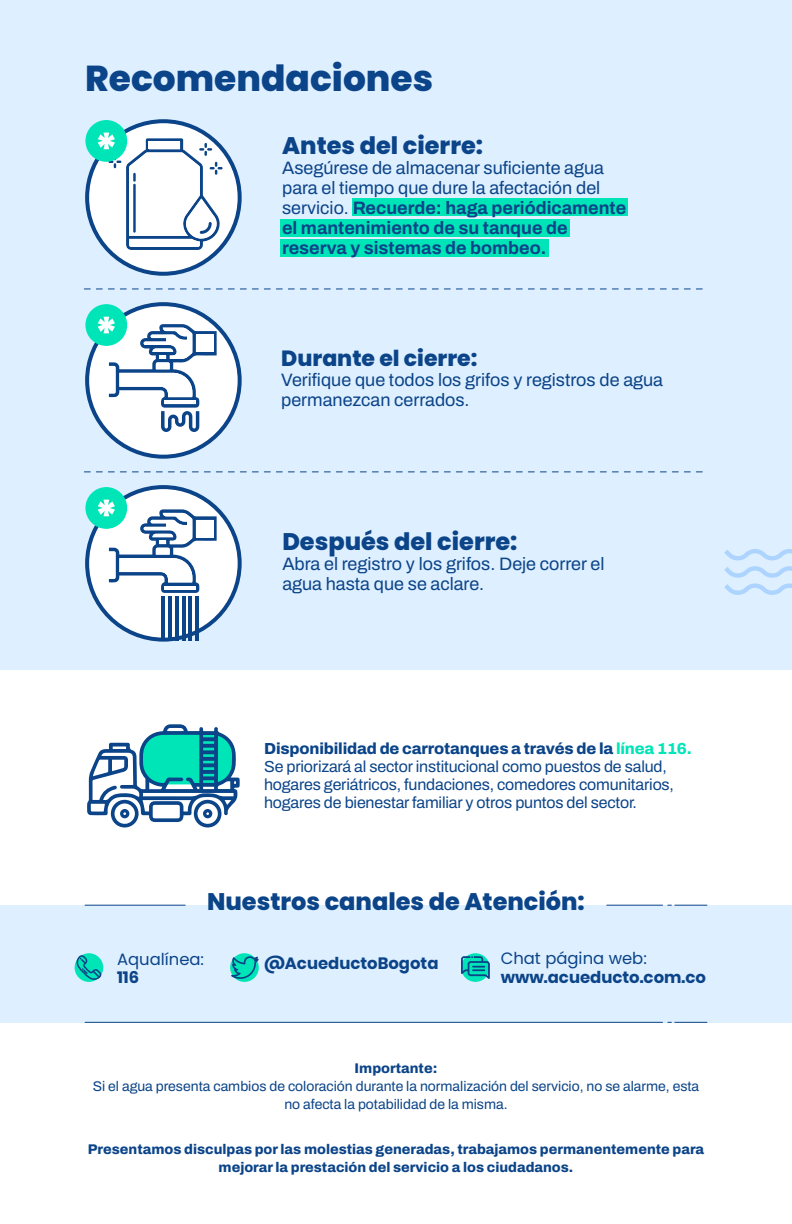
<style>
.page{position:relative;width:792px;height:1224px;background:#fff}
.page>*{position:absolute;margin:0;border:0;box-sizing:border-box;transform-origin:0 0}
.t1{font:800 36px "Poppins";color:#0b4488}
.t2{font:800 24px "Poppins";color:#0b4488}
.t3{font:800 22px "Poppins";color:#0b4488}
.t4{font:700 18px/20px "Archivo";color:#0b4488}
.t5{font:18px/20px "Archivo";color:#0b4488}
.t6{font:700 16.4px "Poppins";color:#0b4488}
.t7{font:16.4px "Poppins";color:#0b4488}
.t8{font:16px/18px "Archivo";letter-spacing:-.01em;color:#0b4488}
.t9{font:800 14px/18px "Archivo";color:#0b4488;text-align:center}
.t10{font:14px/18px "Archivo";color:#0b4488;text-align:center}
.s1{font-weight:400}
.s2{font-weight:800}
.s3{font-weight:800;color:#00e5b8}
</style>
<div class="page">
<div style="left:0;top:905px;width:792px;height:117px;background:#deefff"></div>
<div style="left:0;top:0;width:792px;height:669px;background:#deefff"></div>
<hr style="left:675px;top:905px;width:32px;height:1px;background:#0b4488">
<hr style="left:607px;top:905px;width:56px;height:1px;background:#0b4488">
<hr style="left:85px;top:905px;width:100px;height:1px;background:#0b4488">
<hr style="left:675px;top:1022px;width:32px;height:1px;background:#0b4488">
<hr style="left:85px;top:1022px;width:578px;height:1px;background:#0b4488">
<svg style="left:87px;top:121px;width:153px;height:153px;background:#dce4ed"></svg>
<div style="left:85px;top:119px;width:157px;height:157px;border:4px solid #0b4488;border-radius:50%"></div>
<svg style="left:87px;top:304px;width:153px;height:153px;background:#dfe6ef"></svg>
<div style="left:85px;top:302px;width:157px;height:157px;border:4px solid #0b4488;border-radius:50%"></div>
<div style="left:87px;top:487px;width:153px;height:153px;background:#fff;border-radius:50%"></div>
<div style="left:85px;top:485px;width:157px;height:157px;border:4px solid #0b4488;border-radius:50%"></div>
<svg style="left:75px;top:953px;width:28px;height:29px"></svg>
<svg style="left:230px;top:953px;width:29px;height:29px"></svg>
<svg style="left:231px;top:956px;width:28px;height:23px"></svg>
<svg style="left:461px;top:953px;width:29px;height:29px"></svg>
<svg style="left:461px;top:956px;width:29px;height:23px"></svg>
<svg style="left:77px;top:955px;width:25px;height:25px"></svg>
<hr style="left:161px;top:596px;width:4px;height:45px;background:#0b4488">
<hr style="left:168px;top:596px;width:3px;height:45px;background:#0b4488">
<hr style="left:175px;top:596px;width:3px;height:45px;background:#0b4488">
<hr style="left:182px;top:596px;width:3px;height:45px;background:#0b4488">
<hr style="left:189px;top:596px;width:3px;height:45px;background:#0b4488">
<hr style="left:196px;top:596px;width:3px;height:45px;background:#0b4488">
<svg style="left:87px;top:724px;width:153px;height:104px"></svg>
<div style="left:85px;top:120px;width:42px;height:42px;background:#00e5b8;border-radius:50%"></div>
<svg style="left:98px;top:133px;width:125px;height:117px;background:#d4e5ec"></svg>
<div style="left:85px;top:304px;width:42px;height:42px;background:#00e5b8;border-radius:50%"></div>
<svg style="left:98px;top:317px;width:119px;height:115px;background:#c8dce6"></svg>
<div style="left:85px;top:487px;width:42px;height:42px;background:#00e5b8;border-radius:50%"></div>
<svg style="left:98px;top:500px;width:119px;height:93px"></svg>
<div style="left:352px;top:199px;width:275px;height:17px;background:#00e5b8"></div>
<div style="left:280px;top:219px;width:290px;height:18px;background:#00e5b8"></div>
<div style="left:280px;top:240px;width:269px;height:17px;background:#00e5b8"></div>
<svg style="left:724px;top:549px;width:68px;height:46px"></svg>
<svg style="left:84px;top:288px;width:619px;height:1px"></svg>
<svg style="left:84px;top:471px;width:619px;height:1px"></svg>
<h1 class="t1" style="left:85px;top:57px;width:350px">Recomendaciones</h1>
<h2 class="t2" style="left:282px;top:132px;width:202px">Antes del cierre:</h2>
<p class="t4" style="left:282px;top:158px;width:346px"><span class="s1">Asegúrese de almacenar suficiente agua para el tiempo que dure la afectación del servicio.</span> Recuerde: haga periódicamente el mantenimiento de su tanque de reserva y sistemas de bombeo.</p>
<h3 class="t3" style="left:281px;top:346px;width:198px">Durante el cierre:</h3>
<p class="t5" style="left:281px;top:370px;width:383px">Verifique que todos los grifos y registros de agua permanezcan cerrados.</p>
<h2 class="t2" style="left:282px;top:527px;width:237px">Después del cierre:</h2>
<p class="t5" style="left:282px;top:553px;width:324px">Abra el registro y los grifos. Deje correr el agua hasta que se aclare.</p>
<p class="t8" style="left:264px;top:740px;width:429px"><span class="s2">Disponibilidad de carrotanques a través de la</span> <span class="s3">línea 116.<br></span>Se priorizará al sector institucional como puestos de salud, hogares geriátricos, fundaciones, comedores comunitarios, hogares de bienestar familiar y otros puntos del sector.</p>
<h2 class="t2" style="left:207px;top:888px;width:379px">Nuestros canales de Atención:</h2>
<p class="t7" style="left:117px;top:949px;width:89px">Aqualínea:</p>
<p class="t6" style="left:117px;top:968px;width:24px">116</p>
<p class="t6" style="left:264px;top:954px;width:176px">@AcueductoBogota</p>
<p class="t7" style="left:501px;top:949px;width:148px">Chat página web:</p>
<p class="t6" style="left:501px;top:967px;width:207px">www.acueducto.com.co</p>
<p class="t9" style="left:355px;top:1059px;width:84px">Importante:</p>
<p class="t10" style="left:93px;top:1077px;width:608px">Si el agua presenta cambios de coloración durante la normalización del servicio, no se alarme, esta no afecta la potabilidad de la misma.</p>
<p class="t9" style="left:88px;top:1140px;width:618px">Presentamos disculpas por las molestias generadas, trabajamos permanentemente para mejorar la prestación del servicio a los ciudadanos.</p>
</div>
